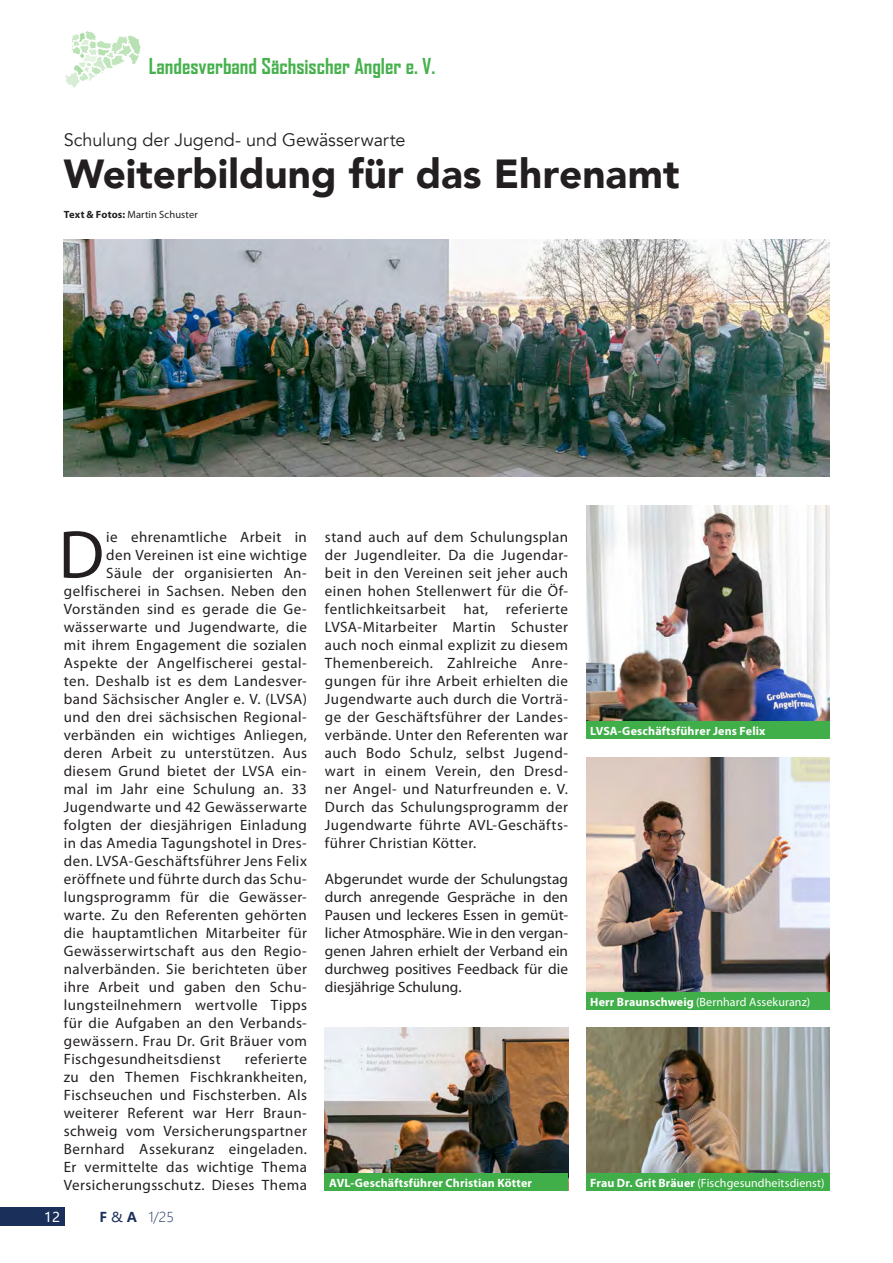
<style>
.page{position:relative;width:893px;height:1263px;background:#fff}
.page>*{position:absolute;margin:0;border:0;box-sizing:border-box;transform-origin:0 0}
.t1{font:68.4px "Myriad Pro";color:#231f20}
.t2{font:900 40.5px "Avenir LT Com";color:#231f20}
.t3{font:700 21px "Agency FB";color:#46b14d}
.t4{font:18px "Avenir LT Com";color:#231f20}
.t5{font:15px/18px "Myriad Pro";letter-spacing:.03em;color:#231f20;text-align:justify}
.t6{font:300 13.5px "Microsoft Ya Hei";color:#1a2f5a}
.t7{font:13.5px "Microsoft Ya Hei";color:#fff}
.t8{font:12px "Myriad Pro";letter-spacing:.01em;color:#fff}
.t9{font:700 12px "Myriad Pro";letter-spacing:.015em;color:#fff}
.t10{font:10.5px "Myriad Pro";letter-spacing:.01em;color:#231f20}
.s1{font-weight:700}
.s2{font-weight:400}
</style>
<div class="page">
<div style="left:0;top:1208px;width:64px;height:18px;background:#1a2f5a"></div>
<svg style="left:65px;top:31px;width:76px;height:58px"></svg>
<img style="left:64px;top:239px;width:765px;height:238px">
<img style="left:586px;top:506px;width:243px;height:216px">
<div style="left:586px;top:722px;width:243px;height:17px;background:#40ae49"></div>
<img style="left:325px;top:1028px;width:243px;height:146px">
<div style="left:325px;top:1174px;width:243px;height:17px;background:#40ae49"></div>
<img style="left:586px;top:1028px;width:243px;height:146px">
<div style="left:586px;top:1174px;width:243px;height:17px;background:#40ae49"></div>
<img style="left:586px;top:758px;width:243px;height:235px">
<div style="left:586px;top:993px;width:243px;height:17px;background:#40ae49"></div>
<h3 class="t3" style="left:149px;top:53px;width:288px">Landesverband Sächsischer Angler e. V.</h3>
<p class="t4" style="left:64px;top:129px;width:343px">Schulung der Jugend- und Gewässerwarte</p>
<h2 class="t2" style="left:64px;top:149px;width:617px">Weiterbildung für das Ehrenamt</h2>
<p class="t10" style="left:64px;top:208px;width:136px"><span class="s1">Text &amp; Fotos:</span> Martin Schuster</p>
<h1 class="t1" style="left:59px;top:512px;width:47px">D</h1>
<p class="t5" style="left:106px;top:527px;width:202px">ie ehrenamtliche Arbeit in</p>
<p class="t5" style="left:106px;top:545px;width:202px">den Vereinen ist eine wichtige</p>
<p class="t5" style="left:106px;top:563px;width:202px">Säule der organisierten An-</p>
<p class="t5" style="left:64px;top:581px;width:245px">gelfischerei in Sachsen. Neben den</p>
<p class="t5" style="left:64px;top:599px;width:245px">Vorständen sind es gerade die Ge-</p>
<p class="t5" style="left:64px;top:617px;width:245px">wässerwarte und Jugendwarte, die</p>
<p class="t5" style="left:64px;top:635px;width:245px">mit ihrem Engagement die sozialen</p>
<p class="t5" style="left:64px;top:653px;width:245px">Aspekte der Angelfischerei gestal-</p>
<p class="t5" style="left:64px;top:671px;width:245px">ten. Deshalb ist es dem Landesver-</p>
<p class="t5" style="left:64px;top:689px;width:245px">band Sächsischer Angler e. V. (LVSA)</p>
<p class="t5" style="left:64px;top:707px;width:245px">und den drei sächsischen Regional-</p>
<p class="t5" style="left:64px;top:725px;width:245px">verbänden ein wichtiges Anliegen,</p>
<p class="t5" style="left:64px;top:743px;width:245px">deren Arbeit zu unterstützen. Aus</p>
<p class="t5" style="left:64px;top:761px;width:245px">diesem Grund bietet der LVSA ein-</p>
<p class="t5" style="left:64px;top:779px;width:245px">mal im Jahr eine Schulung an. 33</p>
<p class="t5" style="left:64px;top:797px;width:245px">Jugendwarte und 42 Gewässerwarte</p>
<p class="t5" style="left:64px;top:815px;width:245px">folgten der diesjährigen Einladung</p>
<p class="t5" style="left:64px;top:833px;width:245px">in das Amedia Tagungshotel in Dres-</p>
<p class="t5" style="left:64px;top:851px;width:245px">den. LVSA-Geschäftsführer Jens Felix</p>
<p class="t5" style="left:64px;top:869px;width:245px">eröffnete und führte durch das Schu-</p>
<p class="t5" style="left:64px;top:887px;width:245px">lungsprogramm für die Gewässer-</p>
<p class="t5" style="left:64px;top:905px;width:245px">warte. Zu den Referenten gehörten</p>
<p class="t5" style="left:64px;top:923px;width:245px">die hauptamtlichen Mitarbeiter für</p>
<p class="t5" style="left:64px;top:941px;width:245px">Gewässerwirtschaft aus den Regio-</p>
<p class="t5" style="left:64px;top:959px;width:245px">nalverbänden. Sie berichteten über</p>
<p class="t5" style="left:64px;top:977px;width:245px">ihre Arbeit und gaben den Schu-</p>
<p class="t5" style="left:64px;top:995px;width:245px">lungsteilnehmern wertvolle Tipps</p>
<p class="t5" style="left:64px;top:1013px;width:245px">für die Aufgaben an den Verbands-</p>
<p class="t5" style="left:64px;top:1031px;width:245px">gewässern. Frau Dr. Grit Bräuer vom</p>
<p class="t5" style="left:64px;top:1049px;width:158px">Fischgesundheitsdienst</p>
<p class="t5" style="left:64px;top:1049px;width:245px;text-indent:181px">referierte zu den Themen Fischkrankheiten, Fischseuchen und Fischsterben. Als weiterer Referent war Herr Braun&shy;schweig vom Versicherungspartner Bernhard Assekuranz eingeladen.<br>Er vermittelte das wichtige Thema Versicherungsschutz. Dieses Thema</p>
<p class="t7" style="left:44px;top:1208px;width:17px">12</p>
<p class="t6" style="left:100px;top:1208px;width:76px"><span class="s1">F</span> <span class="s2">&amp;</span> <span class="s1">A</span> 1/25</p>
<p class="t5" style="left:325px;top:527px;width:245px">stand auch auf dem Schulungsplan der Jugendleiter. Da die Jugendar&shy;beit in den Vereinen seit jeher auch einen hohen Stellenwert für die Öf&shy;fentlichkeitsarbeit hat, referierte LVSA-Mitarbeiter Martin Schuster auch noch einmal explizit zu diesem Themenbereich. Zahlreiche Anre&shy;gungen für ihre Arbeit erhielten die Jugendwarte auch durch die Vorträ&shy;ge der Geschäftsführer der Landes&shy;verbände. Unter den Referenten war auch Bodo Schulz, selbst Jugend&shy;wart in einem Verein, den Dresd&shy;ner Angel- und Naturfreunden e. V.<br>Durch das Schulungsprogramm der Jugendwarte führte AVL-Geschäfts&shy;führer Christian Kötter.</p>
<p class="t5" style="left:325px;top:869px;width:245px">Abgerundet wurde der Schulungstag durch anregende Gespräche in den Pausen und leckeres Essen in gemüt&shy;licher Atmosphäre. Wie in den vergan&shy;genen Jahren erhielt der Verband ein durchweg positives Feedback für die diesjährige Schulung.</p>
<p class="t9" style="left:590px;top:723px;width:177px">LVSA-Geschäftsführer Jens Felix</p>
<p class="t8" style="left:590px;top:994px;width:221px"><span class="s1">Herr Braunschweig</span> (Bernhard Assekuranz)</p>
<p class="t9" style="left:329px;top:1175px;width:204px">AVL-Geschäftsführer Christian Kötter</p>
<p class="t8" style="left:590px;top:1175px;width:236px"><span class="s1">Frau Dr. Grit Bräuer</span> (Fischgesundheitsdienst)</p>
</div>
